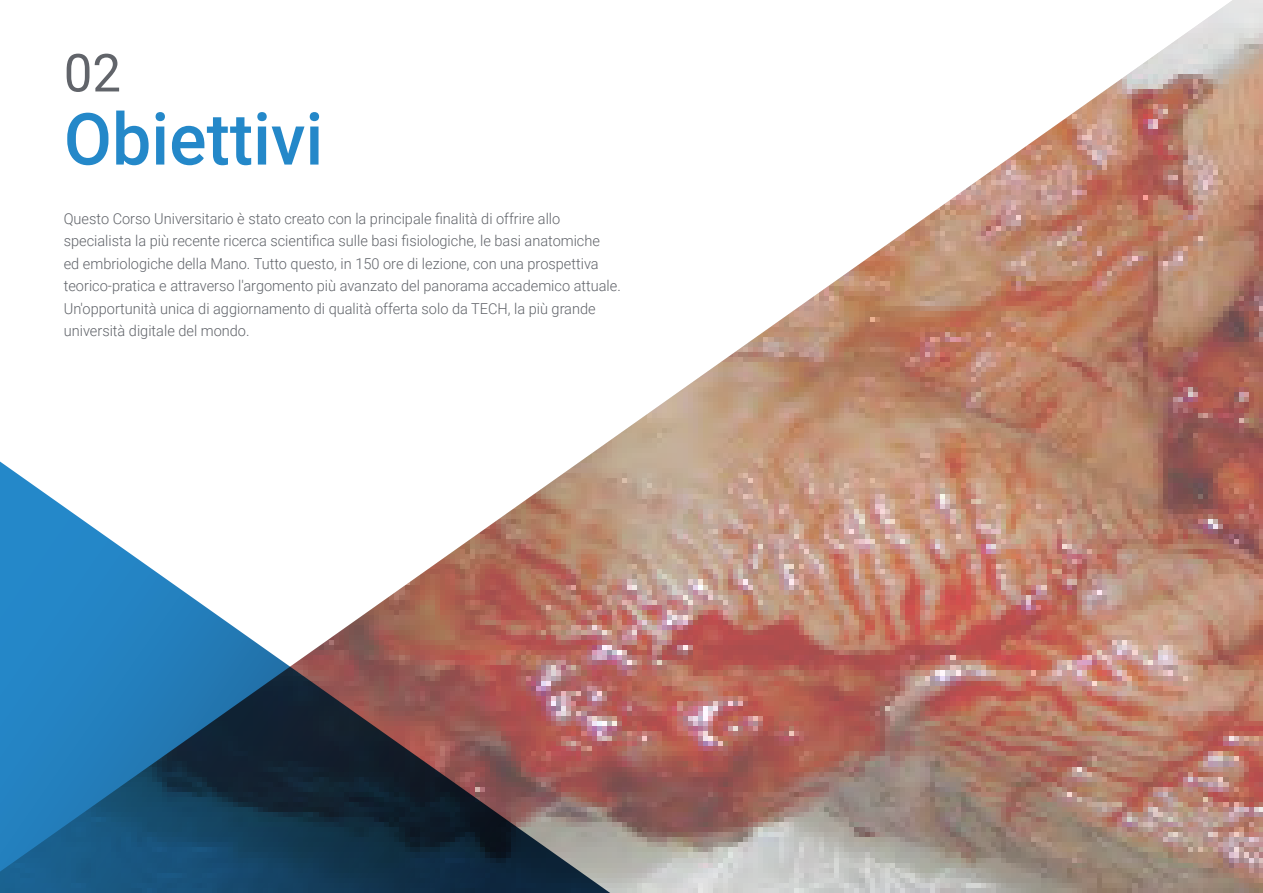
<style>
.page{position:relative;width:1263px;height:893px;background:#fff}
.page>*{position:absolute;margin:0;border:0;box-sizing:border-box;transform-origin:0 0}
.t1{font:500 72px "Roboto";color:#2488c9}
.t2{font:52.5px "Roboto";color:#61646a}
.t3{font:300 15px/22.5px "Roboto";color:#61646a}
</style>
<div class="page">
<img style="left:602px;top:0;width:661px;height:893px">
<svg style="left:0;top:446px;width:640px;height:447px"></svg>
<h2 class="t2" style="left:64px;top:36px;width:59px">02</h2>
<h1 class="t1" style="left:64px;top:89px;width:261px">Obiettivi</h1>
<p class="t3" style="left:64px;top:207px;width:559px">Questo Corso Universitario è stato creato con la principale finalità di offrire allo specialista la più recente ricerca scientifica sulle basi fisiologiche, le basi anatomiche<br>ed embriologiche della Mano. Tutto questo, in 150 ore di lezione, con una prospettiva teorico-pratica e attraverso l'argomento più avanzato del panorama accademico attuale.<br>Un'opportunità unica di aggiornamento di qualità offerta solo da TECH, la più grande università digitale del mondo.</p>
</div>
